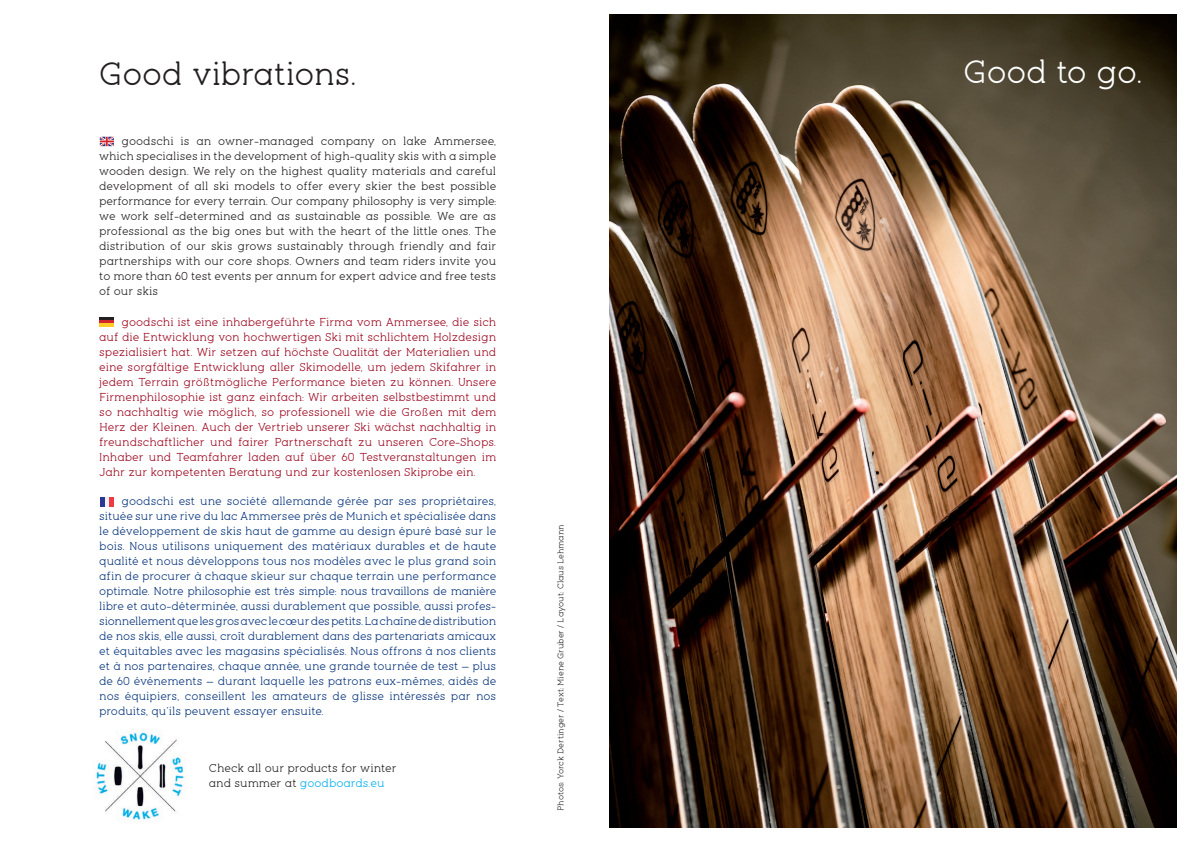
<style>
.page{position:relative;width:1191px;height:842px;background:#fff}
.page>*{position:absolute;margin:0;border:0;box-sizing:border-box;transform-origin:0 0}
.t1{font:31px "pironv 2";letter-spacing:-.015em;color:#231f20}
.t2{font:31px "pironv 2";letter-spacing:-.02em;color:#fff}
.t3{font:11px/15px "pironv 2";color:#08357c;text-align:justify}
.t4{font:11px/15px "pironv 2";color:#9d061f;text-align:justify}
.t5{font:11px/15px "pironv 2";color:#231f20;text-align:justify}
.t6{font:8px "pironv 2";color:#231f20}
.s1{color:#00aeef}
</style>
<div class="page">
<img style="left:609px;top:14px;width:567px;height:814px">
<svg style="left:100px;top:137px;width:14px;height:9px"></svg>
<div style="left:100px;top:497px;width:9px;height:9px;background:#f0f1f2"></div>
<div style="left:100px;top:497px;width:5px;height:9px;background:#2c3795"></div>
<div style="left:109px;top:497px;width:5px;height:9px;background:#ee3a45"></div>
<hr style="left:100px;top:318px;width:14px;height:3px;background:#231f20">
<hr style="left:100px;top:321px;width:14px;height:3px;background:#d2252d">
<hr style="left:100px;top:324px;width:14px;height:3px;background:#fecd29">
<img style="left:94px;top:732px;width:92px;height:90px">
<h1 class="t1" style="left:99px;top:56px;width:259px">Good vibrations.</h1>
<h1 class="t2" style="left:963px;top:54px;width:181px">Good to go.</h1>
<p class="t5" style="left:99px;top:134px;width:398px;text-indent:22px">goodschi is an owner-managed company on lake Ammersee, which specialises in the development of high-quality skis with a simple wooden design. We rely on the highest quality materials and careful development of all ski models to offer every skier the best possible performance for every terrain. Our company philosophy is very simple: we work self-determined and as sustainable as possible. We are as professional as the big ones but with the heart of the little ones. The distribution of our skis grows sustainably through friendly and fair partnerships with our core shops. Owners and team riders invite you to more than 60 test events per annum for expert advice and free tests of our skis</p>
<p class="t4" style="left:99px;top:315px;width:398px;text-indent:22px">goodschi ist eine inhabergeführte Firma vom Ammersee, die sich auf die Entwicklung von hochwertigen Ski mit schlichtem Holzdesign spezialisiert hat. Wir setzen auf höchste Qualität der Materialien und eine sorgfältige Entwicklung aller Skimodelle, um jedem Skifahrer in jedem Terrain größtmögliche Performance bieten zu können. Unsere Firmenphilosophie ist ganz einfach: Wir arbeiten selbstbestimmt und so nachhaltig wie möglich, so professionell wie die Großen mit dem Herz der Kleinen. Auch der Vertrieb unserer Ski wächst nachhaltig in freundschaftlicher und fairer Partnerschaft zu unseren Core-Shops.<br>Inhaber und Teamfahrer laden auf über 60 Testveranstaltungen im Jahr zur kompetenten Beratung und zur kostenlosen Skiprobe ein.</p>
<p class="t3" style="left:99px;top:494px;width:398px;text-indent:22px">goodschi est une société allemande gérée par ses propriétaires, située sur une rive du lac Ammersee près de Munich et spécialisée dans le développement de skis haut de gamme au design épuré basé sur le bois. Nous utilisons uniquement des matériaux durables et de haute qualité et nous développons tous nos modèles avec le plus grand soin afin de procurer à chaque skieur sur chaque terrain une performance optimale. Notre philosophie est très simple: nous travaillons de manière libre et auto-déterminée, aussi durablement que possible, aussi profes&shy;sionnellement que les gros avec le coeur des petits. La chaîne de distribution de nos skis, elle aussi, croît durablement dans des partenariats amicaux et équitables avec les magasins spécialisés. Nous offrons à nos clients et à nos partenaires, chaque année, une grande tournée de test – plus de 60 événements – durant laquelle les patrons eux-mêmes, aidés de nos équipiers, conseillent les amateurs de glisse intéressés par nos produits, qu’ils peuvent essayer ensuite.</p>
<p class="t5" style="left:209px;top:760px;width:189px">Check all our products for winter and summer at <span class="s1">goodboards.eu</span></p>
<p class="t6" style="left:556px;top:811px;width:288px;rotate:-90deg">Photos: Yorck Dertinger / Text: Miene Gruber / Layout: Claus Lehmann</p>
</div>
